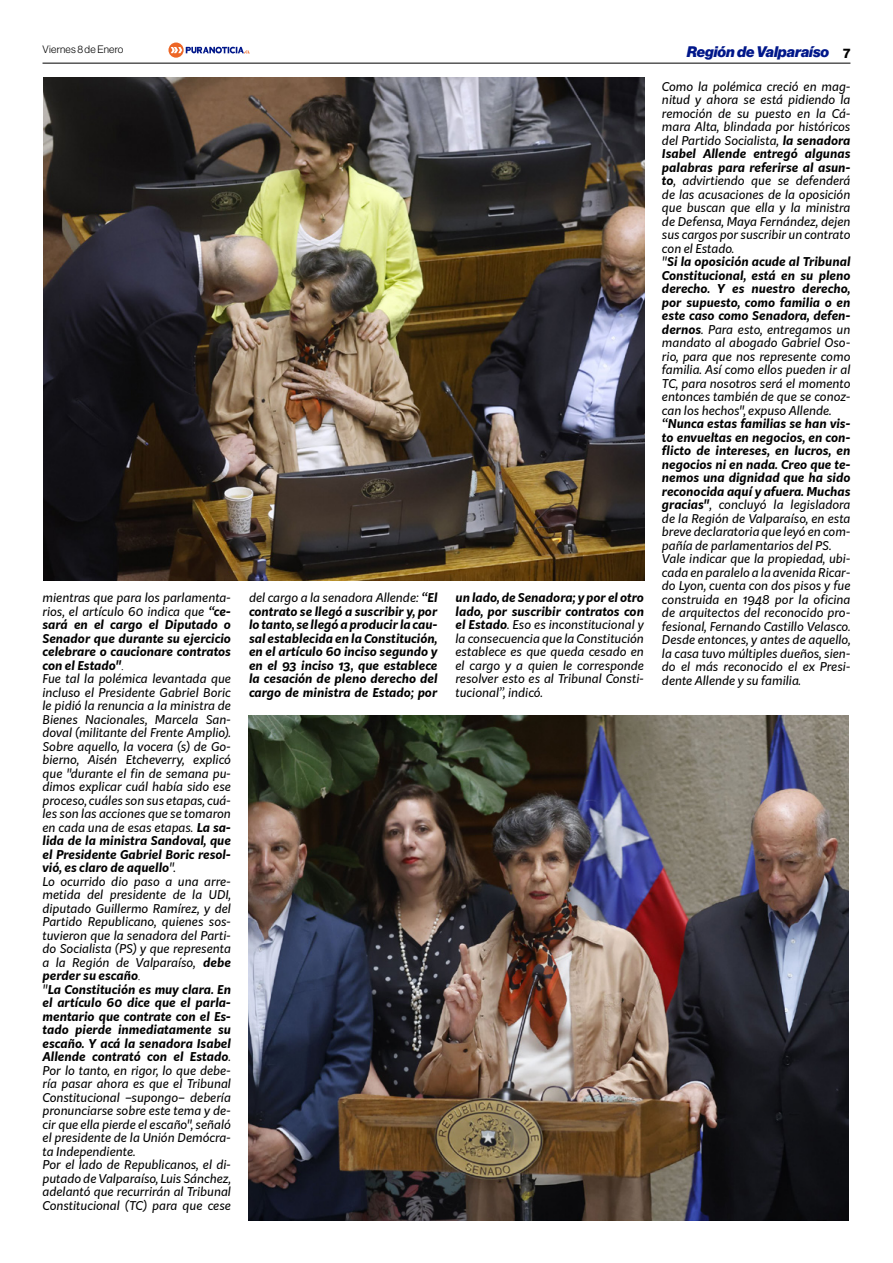
<style>
.page{position:relative;width:893px;height:1263px;background:#fff}
.page>*{position:absolute;margin:0;border:0;box-sizing:border-box;transform-origin:0 0}
.t1{font:italic 900 15px "Neue Haas Display";color:#00178a}
.t2{font:italic 12px/13.5px "Kit Sans";color:#000}
.t3{font:italic 700 12px/13.5px "Kit Sans";color:#000;text-align:justify}
.t4{font:10.5px "N Haas Grotesk DS Pro 45 Lt";letter-spacing:.02em;color:#000}
.s1{font-weight:700}
.s2{font-family:"Times New Roman"}
.s3{font-weight:400}
.s4{font-family:"N Haas Grotesk DS Pro 75 Bd";font-weight:400;font-style:normal;font-size:13.5px;color:#000}
</style>
<div class="page">
<hr style="left:43px;top:63px;width:807px;height:1px;background:#000">
<svg style="left:168px;top:43px;width:82px;height:15px"></svg>
<img style="left:43px;top:78px;width:601px;height:502px">
<img style="left:249px;top:716px;width:600px;height:504px">
<p class="t4" style="left:43px;top:44px;width:82px">Viernes 8 de Enero</p>
<p class="t2" style="left:43px;top:590px;width:190px">mientras que para los parlamenta&shy;rios, el artículo 60 indica que <span class="s1">“ce&shy;sará en el cargo el Diputado o<br>Senador que durante su ejercicio celebrare o caucionare contratos con el Estado"</span><span class="s2">.<br></span>Fue tal la polémica levantada que incluso el Presidente Gabriel Boric le pidió la renuncia a la ministra de<br>Bienes Nacionales, Marcela San&shy;doval (militante del Frente Amplio).<br>Sobre aquello, la vocera (s) de Go&shy;bierno, Aisén Etcheverry, explicó que "durante el fin de semana pu&shy;dimos explicar cuál había sido ese proceso, cuáles son sus etapas, cuá&shy;les son las acciones que se tomaron en cada una de esas etapas. <span class="s1">La sa&shy;lida de la ministra Sandoval, que el Presidente Gabriel Boric resol&shy;vió, es claro de aquello</span>".<br>Lo ocurrido dio paso a una arre&shy;metida del presidente de la UDI, diputado Guillermo Ramírez, y del<br>Partido Republicano, quienes sos&shy;tuvieron que la senadora del Parti&shy;do Socialista (PS) y que representa a la Región de Valparaíso, <span class="s1">debe perder su escaño</span><span class="s2">.<br></span>"<span class="s1">La Constitución es muy clara. En el artículo 60 dice que el parla&shy;mentario que contrate con el Es&shy;tado pierde inmediatamente su escaño. Y acá la senadora Isabel<br>Allende contrató con el Estado</span>.<br>Por lo tanto, en rigor, lo que debe&shy;ría pasar ahora es que el Tribunal<br>Constitucional –supongo– debería pronunciarse sobre este tema y de&shy;cir que ella pierde el escaño", señaló el presidente de la Unión Demócra&shy;ta Independiente.<br>Por el lado de Republicanos, el di&shy;putado de Valparaíso, Luis Sánchez, adelantó que recurrirán al Tribunal<br>Constitucional (TC) para que cese</p>
<p class="t3" style="left:249px;top:590px;width:190px"><span class="s3">del cargo a la senadora Allende:</span> “El contrato se llegó a suscribir y, por lo tanto, se llegó a producir la cau&shy;sal establecida en la Constitución, en el artículo 60 inciso segundo y en el 93 inciso 13, que establece la cesación de pleno derecho del cargo de ministra de Estado; por</p>
<p class="t2" style="left:455px;top:590px;width:190px;text-align:justify"><span class="s1">un lado, de Senadora; y por el otro lado, por suscribir contratos con el Estado</span>. Eso es inconstitucional y la consecuencia que la Constitución establece es que queda cesado en el cargo y a quien le corresponde resolver esto es al Tribunal Consti&shy;tucional”, indicó.</p>
<p class="t1" style="left:687px;top:43px;width:165px">Región de Valparaíso <span class="s4">7</span></p>
<p class="t2" style="left:662px;top:79px;width:190px">Como la polémica creció en mag&shy;nitud y ahora se está pidiendo la remoción de su puesto en la Cá&shy;mara Alta, blindada por históricos del Partido Socialista, <span class="s1">la senadora<br>Isabel Allende entregó algunas palabras para referirse al asun&shy;to</span>, advirtiendo que se defenderá de las acusaciones de la oposición que buscan que ella y la ministra de Defensa, Maya Fernández, dejen sus cargos por suscribir un contrato con el Estado.<br>"<span class="s1">Si la oposición acude al Tribunal<br>Constitucional, está en su pleno derecho. Y es nuestro derecho, por supuesto, como familia o en este caso como Senadora, defen&shy;dernos</span>. Para esto, entregamos un mandato al abogado Gabriel Oso&shy;rio, para que nos represente como familia. Así como ellos pueden ir al<br>TC, para nosotros será el momento entonces también de que se conoz&shy;can los hechos", expuso Allende.</p>
<p class="t2" style="left:662px;top:416px;width:190px"><span class="s1">“Nunca estas familias se han vis&shy;to envueltas en negocios, en con&shy;flicto de intereses, en lucros, en negocios ni en nada. Creo que te&shy;nemos una dignidad que ha sido reconocida aquí y afuera. Muchas gracias"</span>, concluyó la legisladora de la Región de Valparaíso, en esta breve declaratoria que leyó en com&shy;pañía de parlamentarios del PS.<br>Vale indicar que la propiedad, ubi&shy;cada en paralelo a la avenida Ricar&shy;do Lyon, cuenta con dos pisos y fue construida en 1948 por la oficina de arquitectos del reconocido pro&shy;fesional, Fernando Castillo Velasco.<br>Desde entonces, y antes de aquello, la casa tuvo múltiples dueños, sien&shy;do el más reconocido el ex Presi&shy;dente Allende y su familia.</p>
</div>
